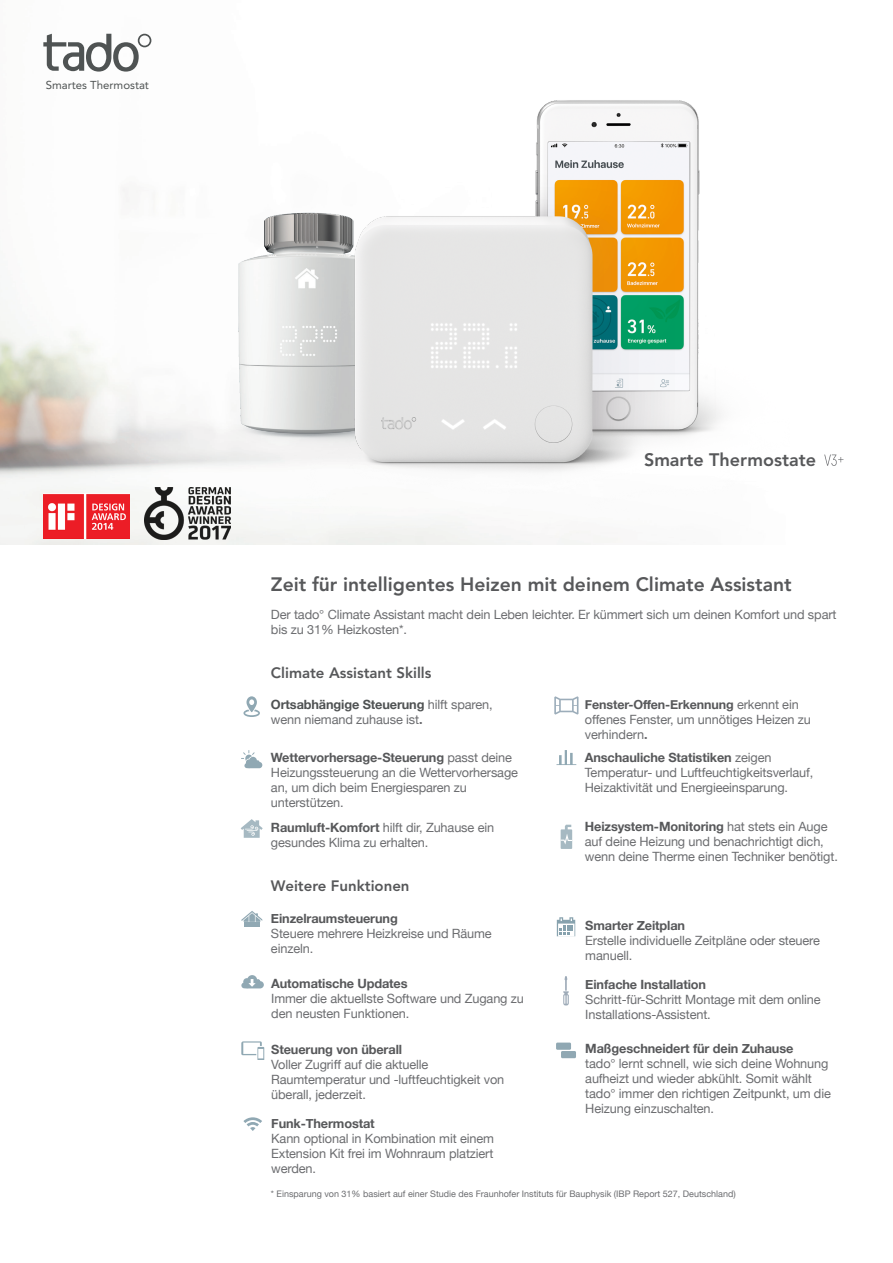
<style>
.page{position:relative;width:893px;height:1263px;background:#fff}
.page>*{position:absolute;margin:0;border:0;box-sizing:border-box;transform-origin:0 0}
.t1{font:800 19.35px "Avenir LT Std";color:#57585a}
.t2{font:800 18px "Avenir LT Std";color:#57585a}
.t3{font:800 15px "Avenir LT Std";color:#57585a}
.t4{font:12.75px/15px "Helvetica Neue";letter-spacing:-.01em;color:#6c6d70}
.t5{font:700 12.75px "Helvetica Neue";letter-spacing:-.01em;color:#57585a}
.t6{font:700 12.45px "Helvetica Neue";letter-spacing:-.01em;color:#57585a}
.t7{font:11.4px "Avenir LT Std";color:#4f5353}
.t8{font:9px "Helvetica Neue";color:#6c6d70}
.s1{font-weight:700;color:#4f5253}
.s2{font-weight:700}
.s3{font-weight:700;color:#57585a}
.s4{font-weight:400;font-size:12.75px;color:#6c6d70}
</style>
<div class="page">
<img style="left:0;top:33px;width:618px;height:512px">
<img style="left:158px;top:184px;width:130px;height:319px">
<img style="left:288px;top:50px;width:433px;height:463px">
<img style="left:43px;top:494px;width:87px;height:44px">
<svg style="left:243px;top:696px;width:17px;height:21px"></svg>
<svg style="left:241px;top:911px;width:21px;height:16px"></svg>
<svg style="left:241px;top:750px;width:21px;height:18px"></svg>
<svg style="left:554px;top:696px;width:24px;height:19px"></svg>
<svg style="left:556px;top:750px;width:20px;height:15px"></svg>
<svg style="left:561px;top:825px;width:11px;height:24px"></svg>
<svg style="left:241px;top:819px;width:22px;height:19px"></svg>
<svg style="left:241px;top:1041px;width:23px;height:19px"></svg>
<svg style="left:242px;top:975px;width:22px;height:13px"></svg>
<svg style="left:243px;top:1117px;width:19px;height:13px"></svg>
<img style="left:145px;top:487px;width:85px;height:52px">
<svg style="left:824px;top:455px;width:19px;height:11px"></svg>
<svg style="left:43px;top:34px;width:108px;height:38px"></svg>
<svg style="left:557px;top:917px;width:18px;height:19px"></svg>
<div style="left:561px;top:1051px;width:15px;height:7px;background:#90a8b3"></div>
<div style="left:556px;top:1042px;width:15px;height:8px;background:#90a8b3"></div>
<svg style="left:563px;top:976px;width:6px;height:29px"></svg>
<p class="t7" style="left:46px;top:79px;width:105px">Smartes Thermostat</p>
<p class="t2" style="left:644px;top:449px;width:173px">Smarte Thermostate</p>
<p class="t1" style="left:271px;top:573px;width:522px">Zeit für intelligentes Heizen mit deinem Climate Assistant</p>
<p class="t4" style="left:271px;top:607px;width:567px">Der tado° Climate Assistant macht dein Leben leichter. Er kümmert sich um deinen Komfort und spart bis zu 31% Heizkosten*.</p>
<p class="t3" style="left:271px;top:664px;width:162px">Climate Assistant Skills</p>
<p class="t4" style="left:271px;top:697px;width:223px"><span class="s1">Ortsabhängige Steuerung</span> hilft sparen, wenn niemand zuhause ist<span class="s2">.</span></p>
<p class="t4" style="left:271px;top:751px;width:249px"><span class="s3">Wettervorhersage-Steuerung</span> passt deine Heizungssteuerung an die Wettervorhersage an, um dich beim Energiesparen zu unterstützen.</p>
<p class="t4" style="left:271px;top:820px;width:225px"><span class="s3">Raumluft-Komfort</span> hilft dir, Zuhause ein gesundes Klima zu erhalten.</p>
<p class="t3" style="left:271px;top:877px;width:140px">Weitere Funktionen</p>
<p class="t5" style="left:271px;top:909px;width:128px">Einzelraumsteuerung</p>
<p class="t4" style="left:271px;top:927px;width:222px">Steuere mehrere Heizkreise und Räume einzeln.</p>
<p class="t5" style="left:271px;top:973px;width:138px">Automatische Updates</p>
<p class="t4" style="left:271px;top:991px;width:254px">Immer die aktuellste Software und Zugang zu den neusten Funktionen.</p>
<p class="t5" style="left:271px;top:1039px;width:132px">Steuerung von überall</p>
<p class="t4" style="left:271px;top:1057px;width:235px">Voller Zugriff auf die aktuelle<br>Raumtemperatur und -luftfeuchtigkeit von überall, jederzeit.</p>
<p class="t5" style="left:271px;top:1113px;width:105px">Funk-Thermostat</p>
<p class="t4" style="left:271px;top:1131px;width:224px;text-align:justify">Kann optional in Kombination mit einem Extension Kit frei im Wohnraum platziert werden.</p>
<p class="t6" style="left:585px;top:694px;width:215px">Fenster-Offen-Erkennung <span class="s4">erkennt ein</span></p>
<p class="t4" style="left:585px;top:712px;width:228px">offenes Fenster, um unnötiges Heizen zu verhindern<span class="s2">.</span></p>
<p class="t4" style="left:585px;top:751px;width:230px"><span class="s3">Anschauliche Statistiken</span> zeigen<br>Temperatur- und Luftfeuchtigkeitsverlauf,<br>Heizaktivität und Energieeinsparung.</p>
<p class="t4" style="left:585px;top:819px;width:255px"><span class="s3">Heizsystem-Monitoring</span> hat stets ein Auge auf deine Heizung und benachrichtigt dich, wenn deine Therme einen Techniker benötigt.</p>
<p class="t5" style="left:585px;top:915px;width:101px">Smarter Zeitplan</p>
<p class="t4" style="left:585px;top:933px;width:236px">Erstelle individuelle Zeitpläne oder steuere manuell.</p>
<p class="t5" style="left:585px;top:974px;width:122px">Einfache Installation</p>
<p class="t4" style="left:585px;top:992px;width:237px">Schritt-für-Schritt Montage mit dem online<br>Installations-Assistent.</p>
<p class="t5" style="left:585px;top:1038px;width:210px">Maßgeschneidert für dein Zuhause</p>
<p class="t4" style="left:585px;top:1056px;width:247px">tado° lernt schnell, wie sich deine Wohnung aufheizt und wieder abkühlt. Somit wählt tado° immer den richtigen Zeitpunkt, um die Heizung einzuschalten.</p>
<p class="t8" style="left:271px;top:1188px;width:466px">* Einsparung von 31% basiert auf einer Studie des Fraunhofer Instituts für Bauphysik (IBP Report 527, Deutschland)</p>
</div>
